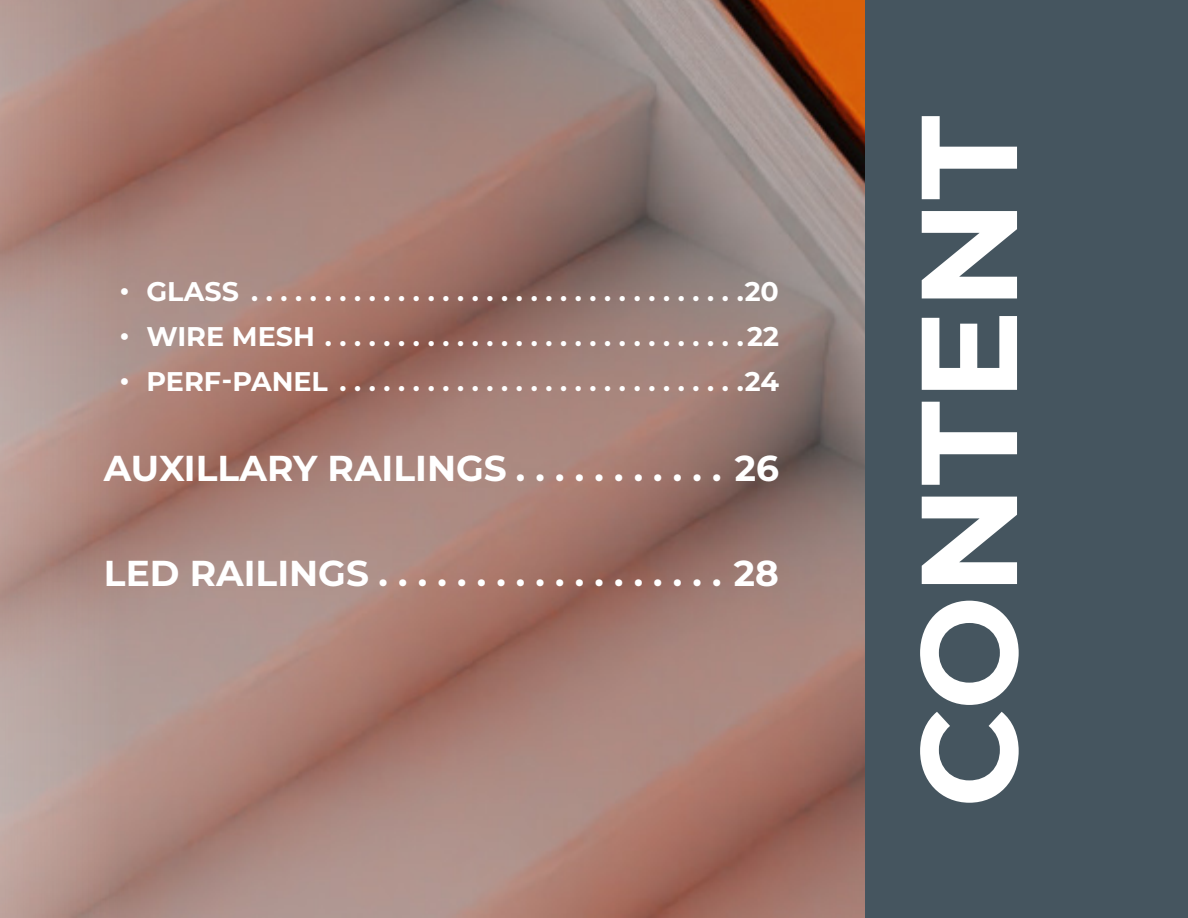
<style>
.page{position:relative;width:1188px;height:918px;background:#fff}
.page>*{position:absolute;margin:0;border:0;box-sizing:border-box;transform-origin:0 0}
.t1{font:700 136.2px "Montserrat";color:#fff}
.t2{font:700 36px "Montserrat";color:#fff}
.t3{font:700 27px "Montserrat";color:#fff}
</style>
<div class="page">
<img style="left:0;top:0;width:866px;height:918px">
<div style="left:866px;top:0;width:322px;height:918px;background:#45555f"></div>
<p class="t3" style="left:119px;top:272px;width:661px">• GLASS . . . . . . . . . . . . . . . . . . . . . . . . . . . . . . . . . 20</p>
<p class="t3" style="left:119px;top:317px;width:661px">• WIRE MESH . . . . . . . . . . . . . . . . . . . . . . . . . . . . 22</p>
<p class="t3" style="left:119px;top:362px;width:661px">• PERF-PANEL . . . . . . . . . . . . . . . . . . . . . . . . . . . 24</p>
<h2 class="t2" style="left:104px;top:442px;width:676px">AUXILLARY RAILINGS . . . . . . . . . . . 26</h2>
<h2 class="t2" style="left:104px;top:547px;width:676px">LED RAILINGS . . . . . . . . . . . . . . . . . . 28</h2>
<h1 class="t1" style="left:870px;top:808px;width:694px;rotate:-90deg">CONTENT</h1>
</div>
